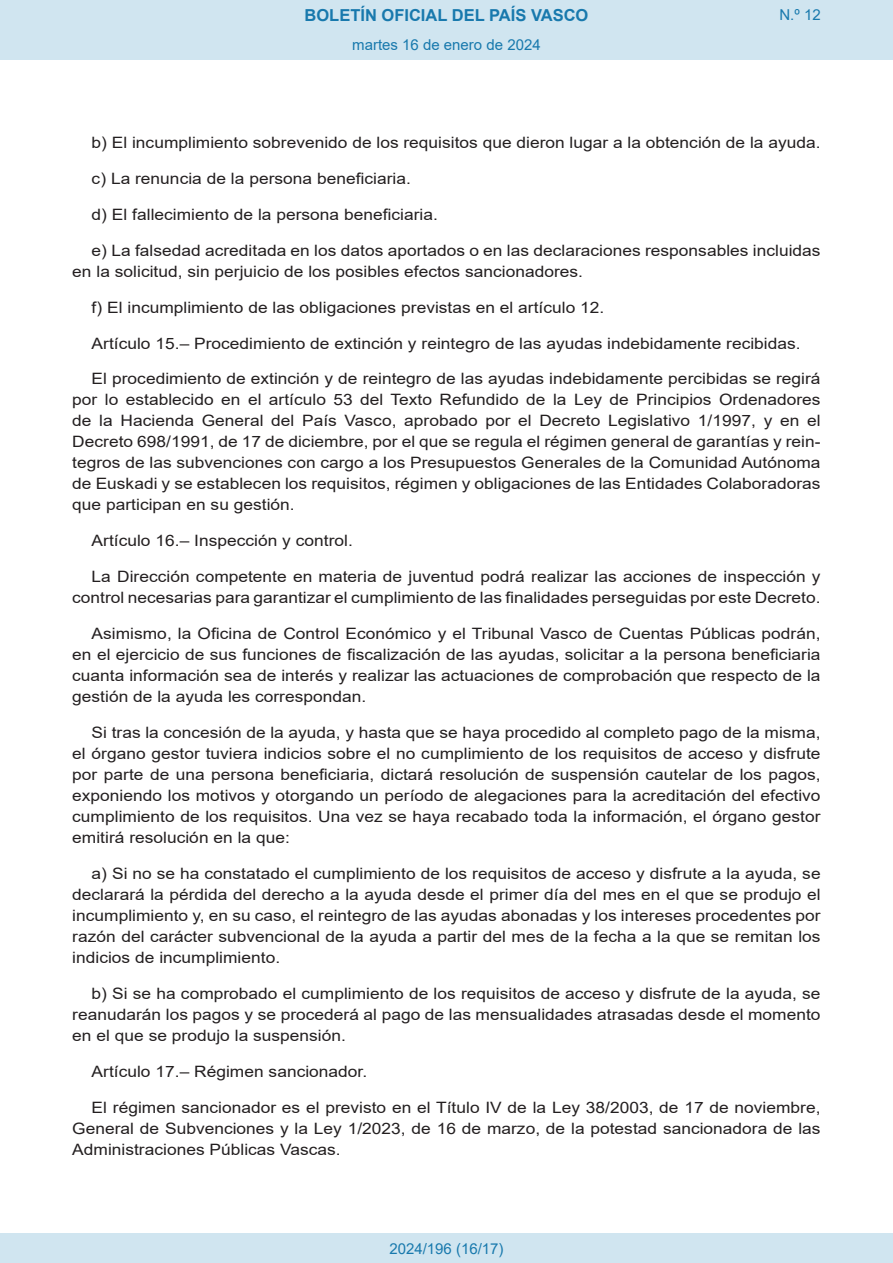
<style>
.page{position:relative;width:893px;height:1263px;background:#fff}
.page>*{position:absolute;margin:0;border:0;box-sizing:border-box;transform-origin:0 0}
.t1{font:700 16.5px "Arial";color:#1879ad}
.BOPVDetalle{font:15.6px/21px "Arial";color:#231f20;text-align:justify;scale:1.11 1}
.Paginacion_Centro{font:15px "Arial";color:#1879ad}
</style>
<div class="page">
<div style="left:0;top:0;width:893px;height:60px;background:#d0e5f0"></div>
<div style="left:0;top:1233px;width:893px;height:30px;background:#d0e5f0"></div>
<p class="t1" style="left:305px;top:3px;width:285px">BOLETÍN OFICIAL DEL PAÍS VASCO</p>
<p class="Paginacion_Centro" style="left:352px;top:35px;width:190px">martes 16 de enero de 2024</p>
<p class="Paginacion_Centro" style="left:779px;top:5px;width:43px">N.º 12</p>
<p class="BOPVDetalle" style="left:92px;top:132px;width:658px">b) El incumplimiento sobrevenido de los requisitos que dieron lugar a la obtención de la ayuda.</p>
<p class="BOPVDetalle" style="left:92px;top:168px;width:289px">c) La renuncia de la persona beneficiaria.</p>
<p class="BOPVDetalle" style="left:92px;top:204px;width:313px">d) El fallecimiento de la persona beneficiaria.</p>
<p class="BOPVDetalle" style="left:72px;top:240px;width:676px;text-indent:19px">e) La falsedad acreditada en los datos aportados o en las declaraciones responsables incluidas en la solicitud, sin perjuicio de los posibles efectos sancionadores.</p>
<p class="BOPVDetalle" style="left:92px;top:297px;width:463px">f) El incumplimiento de las obligaciones previstas en el artículo 12.</p>
<p class="BOPVDetalle" style="left:92px;top:332px;width:640px">Artículo 15.– Procedimiento de extinción y reintegro de las ayudas indebidamente recibidas.</p>
<p class="BOPVDetalle" style="left:72px;top:368px;width:676px;text-indent:19px">El procedimiento de extinción y de reintegro de las ayudas indebidamente percibidas se regirá por lo establecido en el artículo 53 del Texto Refundido de la Ley de Principios Ordenadores de la Hacienda General del País Vasco, aprobado por el Decreto Legislativo 1/1997, y en el Decreto 698/1991, de 17 de diciembre, por el que se regula el régimen general de garantías y rein&shy;tegros de las subvenciones con cargo a los Presupuestos Generales de la Comunidad Autónoma de Euskadi y se establecen los requisitos, régimen y obligaciones de las Entidades Colaboradoras que participan en su gestión.</p>
<p class="BOPVDetalle" style="left:92px;top:530px;width:237px">Artículo 16.– Inspección y control.</p>
<p class="BOPVDetalle" style="left:72px;top:566px;width:676px;text-align:right">La Dirección competente en materia de juventud podrá realizar las acciones de inspección y control necesarias para garantizar el cumplimiento de las finalidades perseguidas por este Decreto.</p>
<p class="BOPVDetalle" style="left:72px;top:623px;width:676px;text-indent:19px">Asimismo, la Oficina de Control Económico y el Tribunal Vasco de Cuentas Públicas podrán, en el ejercicio de sus funciones de fiscalización de las ayudas, solicitar a la persona beneficiaria cuanta información sea de interés y realizar las actuaciones de comprobación que respecto de la gestión de la ayuda les correspondan.</p>
<p class="BOPVDetalle" style="left:72px;top:722px;width:676px;text-indent:19px">Si tras la concesión de la ayuda, y hasta que se haya procedido al completo pago de la misma, el órgano gestor tuviera indicios sobre el no cumplimiento de los requisitos de acceso y disfrute por parte de una persona beneficiaria, dictará resolución de suspensión cautelar de los pagos, exponiendo los motivos y otorgando un período de alegaciones para la acreditación del efectivo cumplimiento de los requisitos. Una vez se haya recabado toda la información, el órgano gestor emitirá resolución en la que:</p>
<p class="BOPVDetalle" style="left:72px;top:863px;width:676px;text-indent:19px">a) Si no se ha constatado el cumplimiento de los requisitos de acceso y disfrute a la ayuda, se declarará la pérdida del derecho a la ayuda desde el primer día del mes en el que se produjo el incumplimiento y, en su caso, el reintegro de las ayudas abonadas y los intereses procedentes por razón del carácter subvencional de la ayuda a partir del mes de la fecha a la que se remitan los indicios de incumplimiento.</p>
<p class="BOPVDetalle" style="left:72px;top:983px;width:676px;text-indent:19px">b) Si se ha comprobado el cumplimiento de los requisitos de acceso y disfrute de la ayuda, se reanudarán los pagos y se procederá al pago de las mensualidades atrasadas desde el momento en el que se produjo la suspensión.</p>
<p class="BOPVDetalle" style="left:92px;top:1060px;width:250px">Artículo 17.– Régimen sancionador.</p>
<p class="BOPVDetalle" style="left:72px;top:1096px;width:676px;text-indent:19px">El régimen sancionador es el previsto en el Título IV de la Ley 38/2003, de 17 de noviembre, General de Subvenciones y la Ley 1/2023, de 16 de marzo, de la potestad sancionadora de las Administraciones Públicas Vascas.</p>
<p class="Paginacion_Centro" style="left:389px;top:1238px;width:116px">2024/196 (16/17)</p>
</div>
